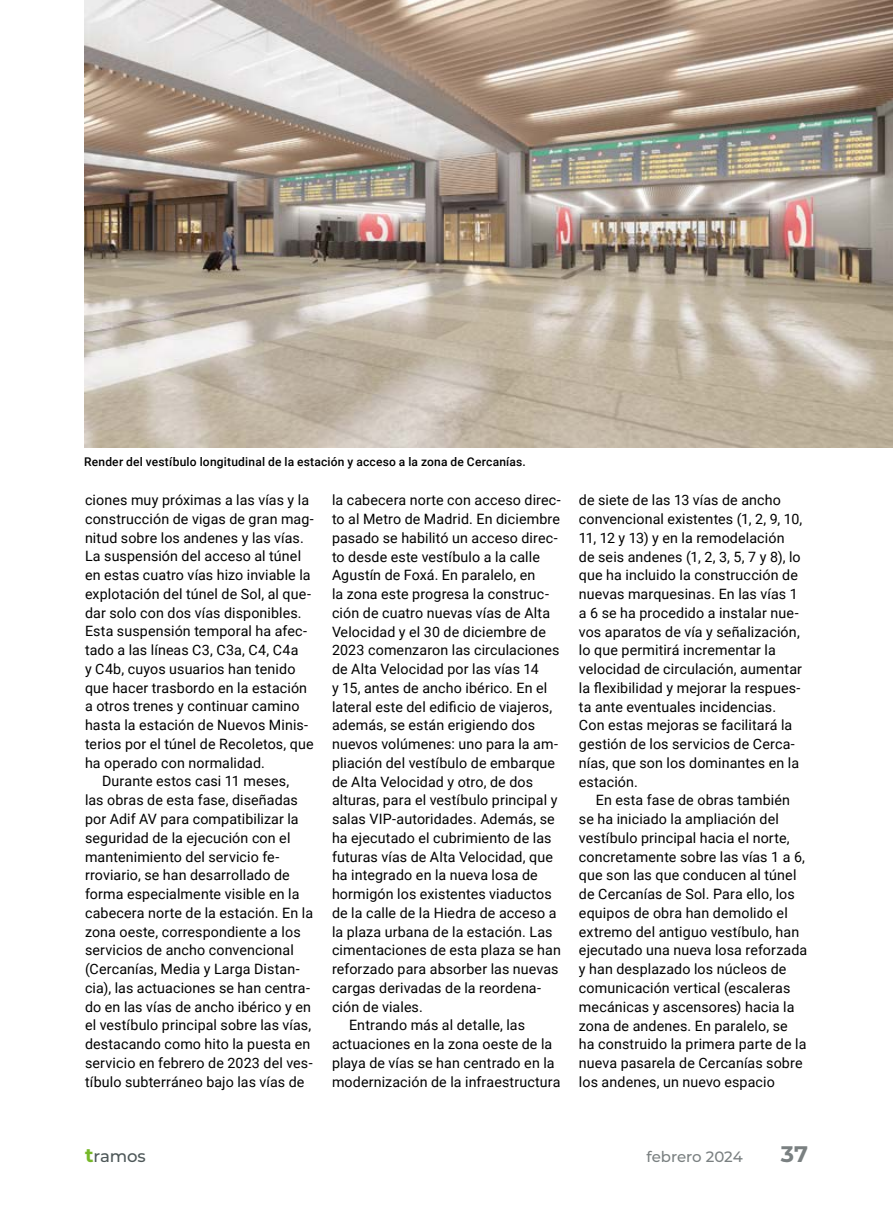
<style>
.page{position:relative;width:893px;height:1212px;background:#fff}
.page>*{position:absolute;margin:0;border:0;box-sizing:border-box;transform-origin:0 0}
.t1{font:700 22.5px "Montserrat";color:#7a8081}
.t2{font:500 16.5px "Montserrat";letter-spacing:-.005em;color:#4d5758}
.t3{font:500 15px "Montserrat";color:#7a8081}
.t4{font:14.25px/18.8px "Roboto";letter-spacing:.01em;color:#000}
.t5{font:500 12px "Roboto";letter-spacing:.015em;color:#000}
.s1{font-weight:700;font-size:19.5px;color:#76b828}
</style>
<div class="page">
<img style="left:84px;top:0;width:809px;height:447px">
<p class="t5" style="left:84px;top:453px;width:443px">Render del vestíbulo longitudinal de la estación y acceso a la zona de Cercanías.</p>
<p class="t4" style="left:85px;top:490px;width:226px">ciones muy próximas a las vías y la</p>
<p class="t4" style="left:85px;top:509px;width:230px">construcción de vigas de gran mag-</p>
<p class="t4" style="left:85px;top:528px;width:220px">nitud sobre los andenes y las vías.</p>
<p class="t4" style="left:85px;top:546px;width:218px">La suspensión del acceso al túnel</p>
<p class="t4" style="left:85px;top:565px;width:227px">en estas cuatro vías hizo inviable la</p>
<p class="t4" style="left:85px;top:584px;width:227px">explotación del túnel de Sol, al que-</p>
<p class="t4" style="left:85px;top:603px;width:218px">dar solo con dos vías disponibles.</p>
<p class="t4" style="left:85px;top:621px;width:224px">Esta suspensión temporal ha afec-</p>
<p class="t4" style="left:85px;top:640px;width:215px">tado a las líneas C3, C3a, C4, C4a</p>
<p class="t4" style="left:85px;top:659px;width:212px">y C4b, cuyos usuarios han tenido</p>
<p class="t4" style="left:85px;top:678px;width:224px">que hacer trasbordo en la estación</p>
<p class="t4" style="left:85px;top:696px;width:216px">a otros trenes y continuar camino</p>
<p class="t4" style="left:85px;top:715px;width:225px">hasta la estación de Nuevos Minis-</p>
<p class="t4" style="left:85px;top:734px;width:230px">terios por el túnel de Recoletos, que</p>
<p class="t4" style="left:85px;top:753px;width:181px">ha operado con normalidad.</p>
<p class="t4" style="left:102px;top:771px;width:189px">Durante estos casi 11 meses,</p>
<p class="t4" style="left:85px;top:790px;width:214px">las obras de esta fase, diseñadas</p>
<p class="t4" style="left:85px;top:809px;width:215px">por Adif AV para compatibilizar la</p>
<p class="t4" style="left:85px;top:828px;width:207px">seguridad de la ejecución con el</p>
<p class="t4" style="left:85px;top:846px;width:196px">mantenimiento del servicio fe-</p>
<p class="t4" style="left:85px;top:865px;width:206px">rroviario, se han desarrollado de</p>
<p class="t4" style="left:85px;top:884px;width:216px">forma especialmente visible en la</p>
<p class="t4" style="left:85px;top:903px;width:230px">cabecera norte de la estación. En la</p>
<p class="t4" style="left:85px;top:921px;width:217px">zona oeste, correspondiente a los</p>
<p class="t4" style="left:85px;top:940px;width:210px">servicios de ancho convencional</p>
<p class="t4" style="left:85px;top:959px;width:216px">(Cercanías, Media y Larga Distan-</p>
<p class="t4" style="left:85px;top:978px;width:226px">cia), las actuaciones se han centra-</p>
<p class="t4" style="left:85px;top:996px;width:228px">do en las vías de ancho ibérico y en</p>
<p class="t4" style="left:85px;top:1015px;width:228px">el vestíbulo principal sobre las vías,</p>
<p class="t4" style="left:85px;top:1034px;width:227px">destacando como hito la puesta en</p>
<p class="t4" style="left:85px;top:1053px;width:229px">servicio en febrero de 2023 del ves-</p>
<p class="t4" style="left:85px;top:1071px;width:221px">tíbulo subterráneo bajo las vías de</p>
<p class="t4" style="left:332px;top:490px;width:230px">la cabecera norte con acceso direc-</p>
<p class="t4" style="left:332px;top:509px;width:230px">to al Metro de Madrid. En diciembre</p>
<p class="t4" style="left:332px;top:528px;width:227px">pasado se habilitó un acceso direc-</p>
<p class="t4" style="left:332px;top:546px;width:209px">to desde este vestíbulo a la calle</p>
<p class="t4" style="left:332px;top:565px;width:205px">Agustín de Foxá. En paralelo, en</p>
<p class="t4" style="left:332px;top:584px;width:218px">la zona este progresa la construc-</p>
<p class="t4" style="left:332px;top:603px;width:220px">ción de cuatro nuevas vías de Alta</p>
<p class="t4" style="left:332px;top:621px;width:216px">Velocidad y el 30 de diciembre de</p>
<p class="t4" style="left:332px;top:640px;width:229px">2023 comenzaron las circulaciones</p>
<p class="t4" style="left:332px;top:659px;width:208px">de Alta Velocidad por las vías 14</p>
<p class="t4" style="left:332px;top:678px;width:217px">y 15, antes de ancho ibérico. En el</p>
<p class="t4" style="left:332px;top:696px;width:222px">lateral este del edificio de viajeros,</p>
<p class="t4" style="left:332px;top:715px;width:205px">además, se están erigiendo dos</p>
<p class="t4" style="left:332px;top:734px;width:227px">nuevos volúmenes: uno para la am-</p>
<p class="t4" style="left:332px;top:753px;width:225px">pliación del vestíbulo de embarque</p>
<p class="t4" style="left:332px;top:771px;width:203px">de Alta Velocidad y otro, de dos</p>
<p class="t4" style="left:332px;top:790px;width:227px">alturas, para el vestíbulo principal y</p>
<p class="t4" style="left:332px;top:809px;width:224px">salas VIP-autoridades. Además, se</p>
<p class="t4" style="left:332px;top:828px;width:221px">ha ejecutado el cubrimiento de las</p>
<p class="t4" style="left:332px;top:847px;width:222px">futuras vías de Alta Velocidad, que</p>
<p class="t4" style="left:332px;top:865px;width:207px">ha integrado en la nueva losa de</p>
<p class="t4" style="left:332px;top:884px;width:221px">hormigón los existentes viaductos</p>
<p class="t4" style="left:332px;top:903px;width:226px">de la calle de la Hiedra de acceso a</p>
<p class="t4" style="left:332px;top:922px;width:222px">la plaza urbana de la estación. Las</p>
<p class="t4" style="left:332px;top:940px;width:230px">cimentaciones de esta plaza se han</p>
<p class="t4" style="left:332px;top:959px;width:228px">reforzado para absorber las nuevas</p>
<p class="t4" style="left:332px;top:978px;width:211px">cargas derivadas de la reordena-</p>
<p class="t4" style="left:332px;top:997px;width:92px">ción de viales.</p>
<p class="t4" style="left:349px;top:1015px;width:178px">Entrando más al detalle, las</p>
<p class="t4" style="left:332px;top:1034px;width:222px">actuaciones en la zona oeste de la</p>
<p class="t4" style="left:332px;top:1053px;width:224px">playa de vías se han centrado en la</p>
<p class="t4" style="left:332px;top:1072px;width:230px">modernización de la infraestructura</p>
<p class="t4" style="left:579px;top:490px;width:225px">de siete de las 13 vías de ancho convencional existentes (1, 2, 9, 10,<br>11, 12 y 13) y en la remodelación de seis andenes (1, 2, 3, 5, 7 y 8), lo que ha incluido la construcción de nuevas marquesinas. En las vías 1 a 6 se ha procedido a instalar nue&shy;vos aparatos de vía y señalización, lo que permitirá incrementar la velocidad de circulación, aumentar la flexibilidad y mejorar la respues&shy;ta ante eventuales incidencias.<br>Con estas mejoras se facilitará la gestión de los servicios de Cerca&shy;nías, que son los dominantes en la estación.</p>
<p class="t4" style="left:579px;top:790px;width:230px;text-indent:17px">En esta fase de obras también se ha iniciado la ampliación del vestíbulo principal hacia el norte, concretamente sobre las vías 1 a 6, que son las que conducen al túnel de Cercanías de Sol. Para ello, los equipos de obra han demolido el extremo del antiguo vestíbulo, han ejecutado una nueva losa reforzada y han desplazado los núcleos de comunicación vertical (escaleras mecánicas y ascensores) hacia la zona de andenes. En paralelo, se<br>ha construido la primera parte de la nueva pasarela de Cercanías sobre los andenes, un nuevo espacio</p>
<p class="t2" style="left:85px;top:1144px;width:62px"><span class="s1">t</span>ramos</p>
<p class="t3" style="left:646px;top:1146px;width:98px">febrero 2024</p>
<h1 class="t1" style="left:781px;top:1137px;width:29px">37</h1>
</div>
